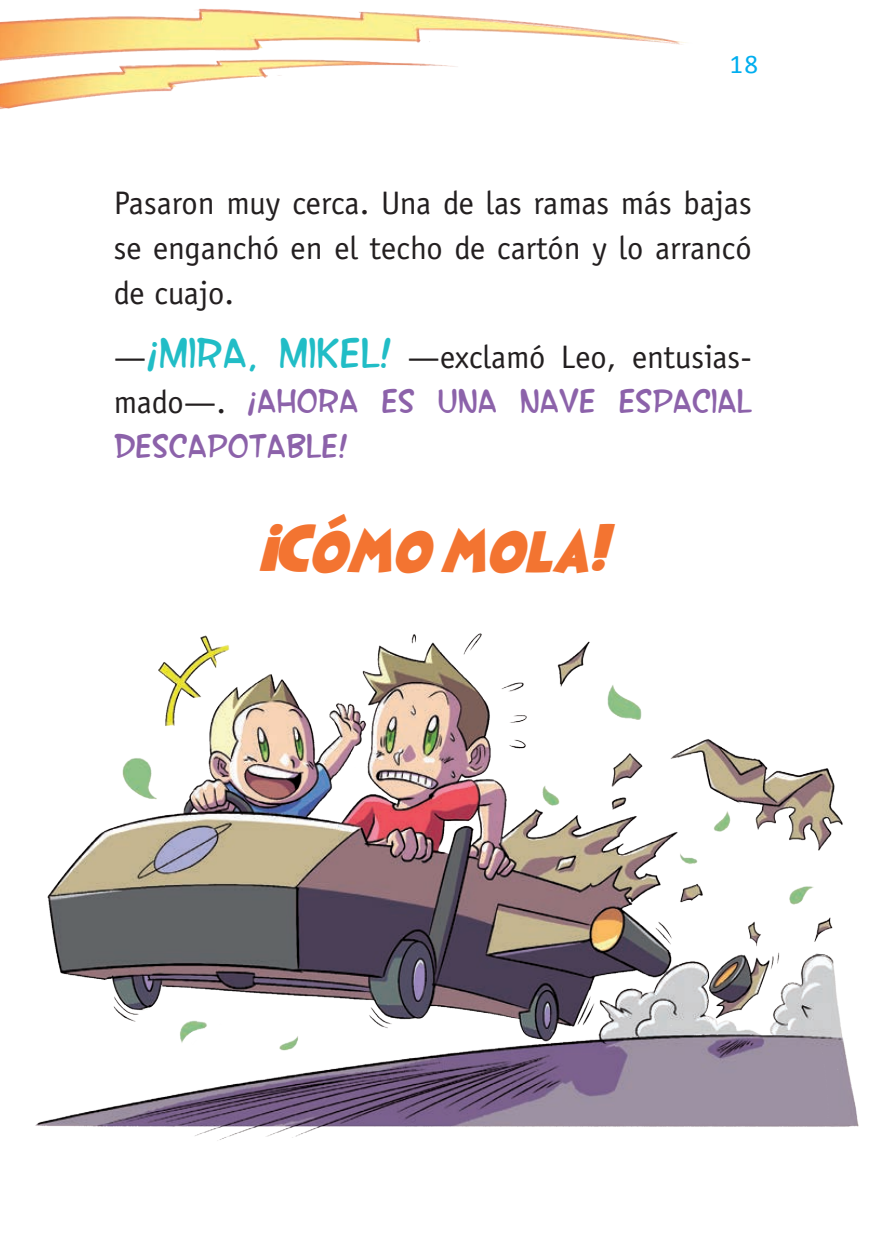
<style>
.page{position:relative;width:893px;height:1243px;background:#fff}
.page>*{position:absolute;margin:0;border:0;box-sizing:border-box;transform-origin:0 0}
.t1{font:38.25px "Heroes Legend";color:#f37431}
.t2{font:36px/45px "SF Wonder Comic";color:#8c62aa}
.t3{font:32.62px/45px "Officina Sans Std";color:#231f20;text-align:justify}
.t4{font:27px "Calibri";color:#00aeef}
.s1{font-family:"SF Wonder Comic";font-size:45px;color:#21bdc6}
.s2{font-family:"Officina Sans Std";font-size:32.62px;color:#231f20}
</style>
<div class="page">
<img style="left:0;top:8px;width:686px;height:101px">
<img style="left:35px;top:633px;width:824px;height:508px">
<p class="t4" style="left:729px;top:48px;width:30px">18</p>
<p class="t3" style="left:114px;top:180px;width:639px">Pasaron muy cerca. Una de las ramas más bajas se enganchó en el techo de cartón y lo arrancó de cuajo.</p>
<p class="t3" style="left:114px;top:335px;width:639px">—<span class="s1">¡MIRA, MIKEL!</span> —exclamó Leo, entusias-</p>
<p class="t2" style="left:114px;top:376px;width:639px"><span class="s2">mado—.</span> ¡AHORA ES UNA NAVE ESPACIAL<br>DESCAPOTABLE!</p>
<p class="t1" style="left:258px;top:533px;width:351px">¡CÓMO MOLA!</p>
</div>
